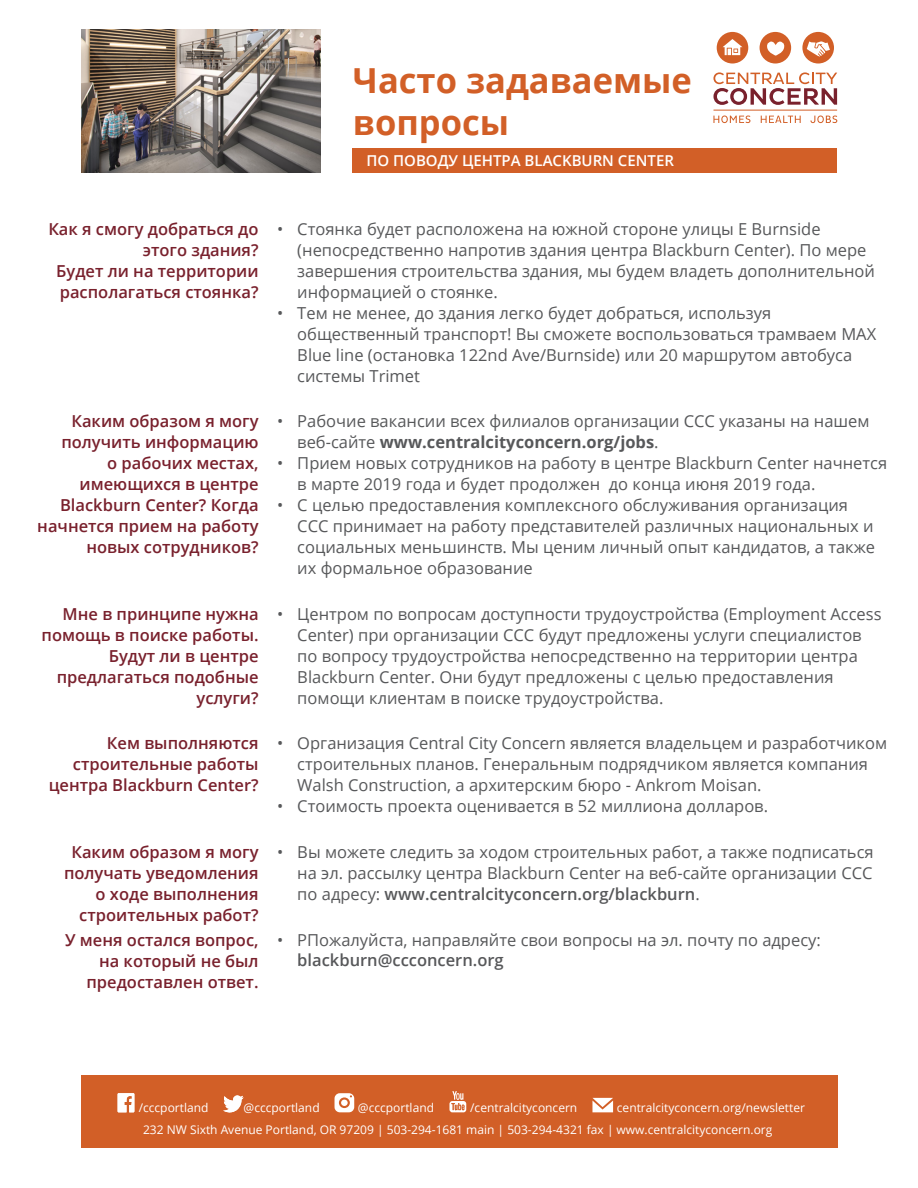
<style>
.page{position:relative;width:918px;height:1188px;background:#fff}
.page>*{position:absolute;margin:0;border:0;box-sizing:border-box;transform-origin:0 0}
.t1{font:700 34.5px/41.4px "Open Sans";color:#d25f27}
.t2{font:16.5px/21px "Open Sans";color:#57585a}
.t3{font:600 16.5px/21px "Open Sans";color:#79212d;text-align:right}
.t4{font:600 15px "Open Sans";color:#fff}
.t5{font:12px "Open Sans";color:#fff}
.s1{font-weight:700}
.s2{font-weight:600}
</style>
<div class="page">
<div style="left:353px;top:149px;width:484px;height:24px;background:#d25f27"></div>
<svg style="left:713px;top:72px;width:124px;height:33px"></svg>
<hr style="left:714px;top:110px;width:123px;height:1px;background:#d25f27">
<svg style="left:713px;top:116px;width:37px;height:7px"></svg>
<svg style="left:761px;top:116px;width:40px;height:7px"></svg>
<svg style="left:810px;top:116px;width:27px;height:7px"></svg>
<svg style="left:760px;top:32px;width:31px;height:32px"></svg>
<svg style="left:802px;top:32px;width:32px;height:32px"></svg>
<svg style="left:717px;top:32px;width:31px;height:32px"></svg>
<img style="left:81px;top:29px;width:240px;height:144px">
<div style="left:81px;top:1076px;width:756px;height:72px;background:#d25f27"></div>
<svg style="left:223px;top:1095px;width:21px;height:18px"></svg>
<svg style="left:335px;top:1093px;width:19px;height:19px"></svg>
<div style="left:341px;top:1100px;width:7px;height:6px;background:#fff;border-radius:50%"></div>
<svg style="left:118px;top:1093px;width:16px;height:19px"></svg>
<svg style="left:449px;top:1091px;width:17px;height:21px"></svg>
<svg style="left:592px;top:1098px;width:21px;height:14px"></svg>
<p class="t1" style="left:353px;top:59px;width:340px">Часто задаваемые вопросы</p>
<p class="t4" style="left:366px;top:151px;width:309px">ПО ПОВОДУ ЦЕНТРА BLACKBURN CENTER</p>
<p class="t3" style="left:48px;top:218px;width:212px">Как я смогу добраться до этого здания?<br>Будет ли на территории располагаться стоянка?</p>
<p class="t2" style="left:297px;top:218px;width:579px;text-indent:-20px">• Стоянка будет расположена на южной стороне улицы E Burnside (непосредственно напротив здания центра Blackburn Center). По мере завершения строительства здания, мы будем владеть дополнительной информацией о стоянке.</p>
<p class="t2" style="left:297px;top:302px;width:580px;text-indent:-20px">• Тем не менее, до здания легко будет добраться, используя общественный транспорт! Вы сможете воспользоваться трамваем MAX Blue line (остановка 122nd Ave/Burnside) или 20 маршрутом автобуса системы Trimet</p>
<p class="t3" style="left:37px;top:410px;width:223px">Каким образом я могу получить информацию<br>о рабочих местах, имеющихся в центре<br>Blackburn Center? Когда начнется прием на работу новых сотрудников?</p>
<p class="t2" style="left:297px;top:410px;width:574px;text-indent:-20px">• Рабочие вакансии всех филиалов организации CCC указаны на нашем веб-сайте <span class="s1">www.centralcityconcern.org/jobs</span>.</p>
<p class="t2" style="left:297px;top:452px;width:591px;text-indent:-20px">• Прием новых сотрудников на работу в центре Blackburn Center начнется в марте 2019 года и будет продолжен до конца июня 2019 года.</p>
<p class="t2" style="left:297px;top:494px;width:579px;text-indent:-20px">• С целью предоставления комплексного обслуживания организация CCC принимает на работу представителей различных национальных и социальных меньшинств. Мы ценим личный опыт кандидатов, а также их формальное образование</p>
<p class="t3" style="left:42px;top:603px;width:219px">Мне в принципе нужна помощь в поиске работы.<br>Будут ли в центре предлагаться подобные услуги?</p>
<p class="t2" style="left:297px;top:603px;width:586px;text-indent:-20px">• Центром по вопросам доступности трудоустройства (Employment Access Center) при организации CCC будут предложены услуги специалистов по вопросу трудоустройства непосредственно на территории центра Blackburn Center. Они будут предложены с целью предоставления помощи клиентам в поиске трудоустройства.</p>
<p class="t3" style="left:49px;top:733px;width:211px">Кем выполняются строительные работы центра Blackburn Center?</p>
<p class="t2" style="left:297px;top:733px;width:591px;text-indent:-20px">• Организация Central City Concern является владельцем и разработчиком строительных планов. Генеральным подрядчиком является компания<br>Walsh Construction, а архитерским бюро - Ankrom Moisan.</p>
<p class="t2" style="left:277px;top:796px;width:493px">• Стоимость проекта оценивается в 52 миллиона долларов.</p>
<p class="t3" style="left:64px;top:841px;width:196px">Каким образом я могу получать уведомления о ходе выполнения строительных работ?</p>
<p class="t2" style="left:297px;top:841px;width:578px;text-align:justify;text-indent:-20px">• Вы можете следить за ходом строительных работ, а также подписаться на эл. рассылку центра Blackburn Center на веб-сайте организации CCC по адресу: <span class="s2">www.centralcityconcern.org/blackburn</span>.</p>
<p class="t3" style="left:65px;top:929px;width:195px">У меня остался вопрос, на который не был предоставлен ответ.</p>
<p class="t2" style="left:297px;top:929px;width:525px;line-height:19.8px;text-indent:-20px">• PПожалуйста, направляйте свои вопросы на эл. почту по адресу: <span class="s2">blackburn@ccconcern.org</span></p>
<p class="t5" style="left:139px;top:1100px;width:71px">/cccportland</p>
<p class="t5" style="left:244px;top:1100px;width:78px">@cccportland</p>
<p class="t5" style="left:358px;top:1100px;width:78px">@cccportland</p>
<p class="t5" style="left:470px;top:1100px;width:109px">/centralcityconcern</p>
<p class="t5" style="left:617px;top:1099px;width:190px">centralcityconcern.org/newsletter</p>
<p class="t5" style="left:143px;top:1122px;width:631px">232 NW Sixth Avenue Portland, OR 97209 | 503-294-1681 main | 503-294-4321 fax | www.centralcityconcern.org</p>
</div>
